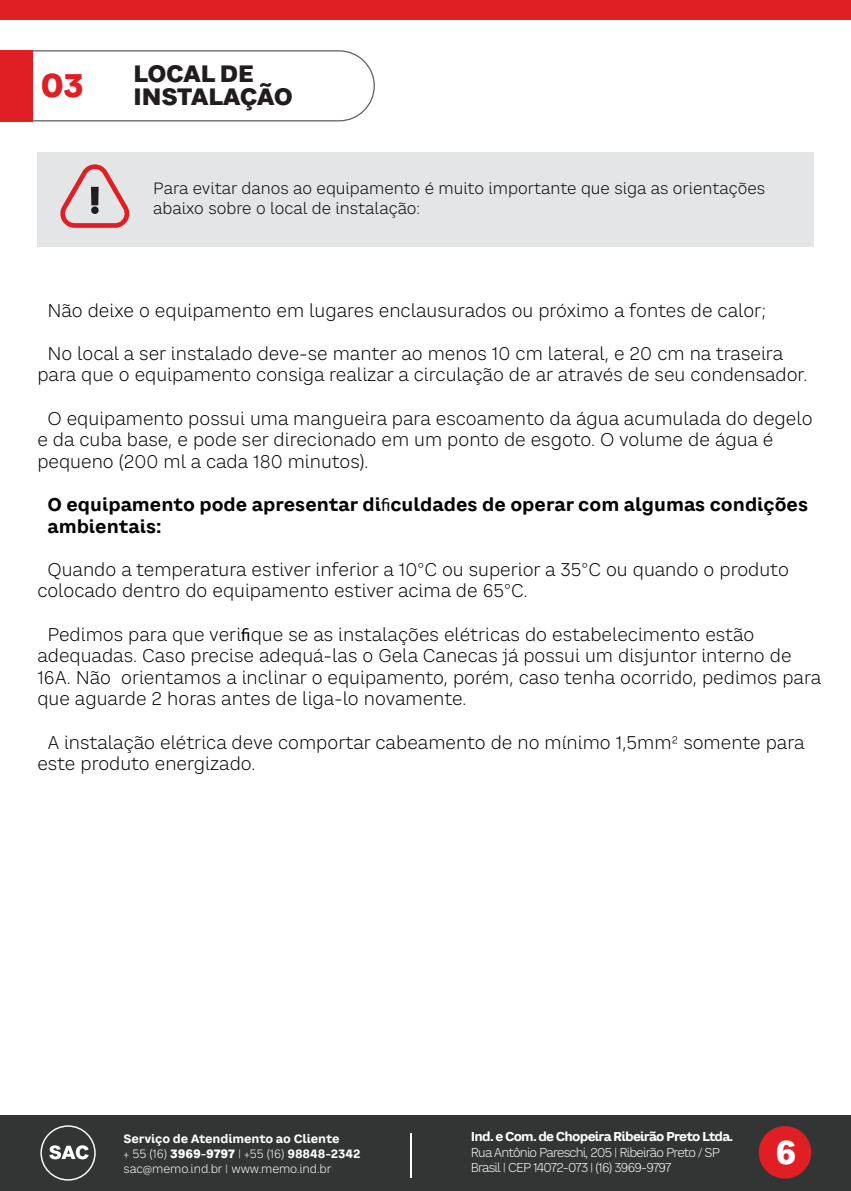
<style>
.page{position:relative;width:851px;height:1191px;background:#fff}
.page>*{position:absolute;margin:0;border:0;box-sizing:border-box;transform-origin:0 0}
.t1{font:800 32px "CA Saygon Text";color:#e01f25}
.t2{font:800 32px "CA Saygon Text";color:#fff}
.t3{font:800 23.2px "CA Saygon Text";letter-spacing:-.025em;color:#211d1e}
.t4{font:300 18px/21.6px "CA Saygon Text";color:#040503}
.t5{font:700 18px/21.6px "CA Saygon Text";color:#040503}
.t6{font:300 16px/19.2px "CA Saygon Text";color:#040503}
.t7{font:300 12.6px/15.4px "CA Saygon Text";letter-spacing:-.06em;color:#fff}
.t8{font:700 12.6px "CA Saygon Text";letter-spacing:-.06em;color:#fff}
.t9{font:300 11.8px/15px "CA Saygon Text";letter-spacing:-.01em;color:#fff}
.s1{font-family:"Myriad Pro";font-weight:400}
.s2{font-weight:700}
.s3{font-weight:800}
</style>
<div class="page">
<div style="left:0;top:1115px;width:850px;height:76px;background:#333434"></div>
<div style="left:0;top:0;width:850px;height:20px;background:#e01f25"></div>
<svg style="left:40px;top:1125px;width:56px;height:55px"></svg>
<hr style="left:411px;top:1132px;width:1px;height:45px;background:#fff">
<div style="left:758px;top:1126px;width:53px;height:52px;background:#e01f25;border-radius:50%"></div>
<div style="left:37px;top:152px;width:776px;height:94px;background:#e4e5e6"></div>
<svg style="left:60px;top:164px;width:70px;height:64px"></svg>
<svg style="left:33px;top:50px;width:342px;height:71px"></svg>
<div style="left:0;top:50px;width:33px;height:71px;background:#e01f25"></div>
<p class="t3" style="left:133px;top:55px;width:122px">LOCAL DE</p>
<h1 class="t1" style="left:40px;top:59px;width:45px">03</h1>
<p class="t3" style="left:133px;top:78px;width:161px">INSTALAÇÃO</p>
<p class="t6" style="left:153px;top:179px;width:613px">Para evitar danos ao equipamento é muito importante que siga as orientações abaixo sobre o local de instalação:</p>
<p class="t4" style="left:47px;top:299px;width:720px">Não deixe o equipamento em lugares enclausurados ou próximo a fontes de calor;</p>
<p class="t4" style="left:37px;top:342px;width:771px;text-indent:10px">No local a ser instalado deve-se manter ao menos 10 cm lateral, e 20 cm na traseira para que o equipamento consiga realizar a circulação de ar através de seu condensador.</p>
<p class="t4" style="left:37px;top:407px;width:776px;text-indent:10px">O equipamento possui uma mangueira para escoamento da água acumulada do degelo e da cuba base, e pode ser direcionado em um ponto de esgoto. O volume de água é pequeno (200 ml a cada 180 minutos).</p>
<p class="t5" style="left:47px;top:494px;width:762px">O equipamento pode apresentar di<span class="s1">fi</span>culdades de operar com algumas condições ambientais:</p>
<p class="t4" style="left:37px;top:558px;width:752px;text-indent:10px">Quando a temperatura estiver inferior a 10°C ou superior a 35°C ou quando o produto colocado dentro do equipamento estiver acima de 65°C.</p>
<p class="t4" style="left:37px;top:623px;width:785px;text-indent:10px">Pedimos para que veri<span class="s1">fi</span>que se as instalações elétricas do estabelecimento estão adequadas. Caso precise adequá-las o Gela Canecas já possui um disjuntor interno de 16A. Não orientamos a inclinar o equipamento, porém, caso tenha ocorrido, pedimos para que aguarde 2 horas antes de liga-lo novamente.</p>
<p class="t4" style="left:37px;top:731px;width:768px;text-indent:10px">A instalação elétrica deve comportar cabeamento de no mínimo 1,5mm² somente para este produto energizado.</p>
<p class="t8" style="left:470px;top:1127px;width:264px">Ind. e Com. de Chopeira Ribeirão Preto Ltda.</p>
<p class="t7" style="left:470px;top:1144px;width:251px">Rua Antônio Pareschi, 205 | Ribeirão Preto / SP<br>Brasil | CEP 14072-073 | (16) 3969-9797</p>
<p class="t9" style="left:124px;top:1130px;width:238px"><span class="s2">Serviço de Atendimento ao Cliente<br></span>+ 55 (16) <span class="s3">3969-9797</span> | +55 (16) <span class="s2">98848-2342 </span>sac@memo.ind.br | www.memo.ind.br</p>
<h1 class="t2" style="left:775px;top:1126px;width:23px">6</h1>
</div>
